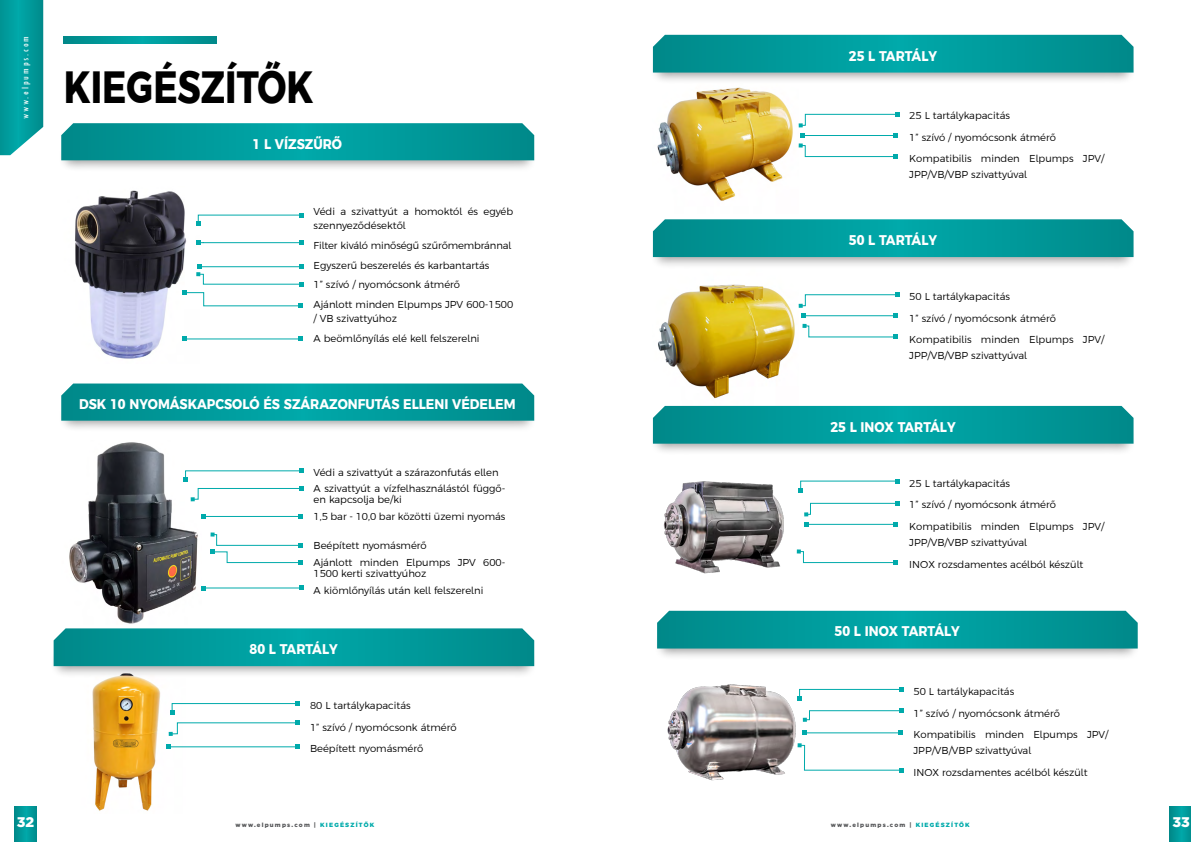
<style>
.page{position:relative;width:1191px;height:842px;background:#fff}
.page>*{position:absolute;margin:0;border:0;box-sizing:border-box;transform-origin:0 0}
.t1{font:700 45px "Argentum Sans";color:#000;scale:.8 1}
.t2{font:700 14px "Argentum Sans";color:#fff;scale:.9 1}
.t3{font:900 14px "Gotham";color:#fff}
.t4{font:300 10px/21.7px "Argentum Sans";color:#000}
.t5{font:condensed 10px "Tw Cen";letter-spacing:.2em;color:#fff}
.t6{font:900 6px "Gotham";letter-spacing:.2em;color:#58595b}
.s1{font-family:"Argentum Sans";font-weight:800;color:#00aaab}
</style>
<div class="page">
<img style="left:75px;top:190px;width:124px;height:169px">
<img style="left:69px;top:442px;width:133px;height:182px">
<img style="left:658px;top:284px;width:140px;height:122px">
<img style="left:667px;top:684px;width:136px;height:97px">
<img style="left:663px;top:481px;width:121px;height:93px">
<img style="left:657px;top:87px;width:136px;height:114px">
<img style="left:92px;top:677px;width:94px;height:134px">
<svg style="left:14px;top:806px;width:23px;height:36px"></svg>
<svg style="left:0;top:0;width:43px;height:155px;background:#11a1a2"></svg>
<div style="left:1169px;top:806px;width:22px;height:36px;background:linear-gradient(to right,#009596,#009fa0)"></div>
<div style="left:58px;top:142px;width:478px;height:30px;background:#000;opacity:.4"></div>
<svg style="left:61px;top:123px;width:473px;height:37px;background:#03999a"></svg>
<div style="left:58px;top:403px;width:478px;height:29px;background:#000;opacity:.4"></div>
<svg style="left:61px;top:383px;width:473px;height:38px;background:#079b9b"></svg>
<div style="left:649px;top:54px;width:486px;height:30px;background:#000;opacity:.4"></div>
<svg style="left:653px;top:35px;width:480px;height:38px;background:#04999a"></svg>
<div style="left:649px;top:239px;width:486px;height:29px;background:#000;opacity:.4"></div>
<svg style="left:653px;top:219px;width:480px;height:38px;background:#049a9b"></svg>
<div style="left:654px;top:630px;width:485px;height:30px;background:#000;opacity:.4"></div>
<svg style="left:657px;top:611px;width:480px;height:37px;background:#02999a"></svg>
<div style="left:649px;top:425px;width:486px;height:30px;background:#000;opacity:.4"></div>
<svg style="left:653px;top:406px;width:480px;height:38px;background:#03999a"></svg>
<div style="left:50px;top:648px;width:486px;height:29px;background:#000;opacity:.4"></div>
<svg style="left:54px;top:628px;width:480px;height:38px;background:#049a9b"></svg>
<svg style="left:64px;top:36px;width:153px;height:7px"></svg>
<svg style="left:196px;top:213px;width:108px;height:13px"></svg>
<hr style="left:198px;top:242px;width:103px;height:1px;background:#00aaab">
<svg style="left:299px;top:241px;width:4px;height:4px"></svg>
<svg style="left:196px;top:241px;width:4px;height:4px"></svg>
<svg style="left:182px;top:265px;width:122px;height:43px"></svg>
<hr style="left:184px;top:338px;width:116px;height:1px;background:#00aaab">
<svg style="left:298px;top:337px;width:4px;height:4px"></svg>
<svg style="left:182px;top:337px;width:4px;height:4px"></svg>
<svg style="left:183px;top:469px;width:121px;height:32px"></svg>
<hr style="left:204px;top:516px;width:96px;height:1px;background:#00aaab">
<svg style="left:298px;top:514px;width:4px;height:4px"></svg>
<svg style="left:202px;top:514px;width:4px;height:4px"></svg>
<svg style="left:210px;top:532px;width:92px;height:33px"></svg>
<hr style="left:204px;top:587px;width:97px;height:1px;background:#00aaab">
<svg style="left:299px;top:586px;width:4px;height:4px"></svg>
<svg style="left:202px;top:586px;width:4px;height:4px"></svg>
<svg style="left:798px;top:112px;width:101px;height:15px"></svg>
<hr style="left:802px;top:135px;width:93px;height:1px;background:#00aaab">
<svg style="left:893px;top:133px;width:4px;height:4px"></svg>
<svg style="left:800px;top:133px;width:4px;height:4px"></svg>
<svg style="left:798px;top:143px;width:99px;height:16px"></svg>
<svg style="left:798px;top:293px;width:101px;height:15px"></svg>
<hr style="left:803px;top:315px;width:93px;height:1px;background:#00aaab">
<svg style="left:894px;top:314px;width:4px;height:4px"></svg>
<svg style="left:801px;top:314px;width:4px;height:4px"></svg>
<svg style="left:802px;top:324px;width:96px;height:15px"></svg>
<svg style="left:797px;top:687px;width:106px;height:13px"></svg>
<svg style="left:803px;top:709px;width:100px;height:13px"></svg>
<hr style="left:805px;top:732px;width:95px;height:1px;background:#00aaab">
<svg style="left:898px;top:731px;width:4px;height:4px"></svg>
<svg style="left:803px;top:731px;width:4px;height:4px"></svg>
<svg style="left:797px;top:743px;width:106px;height:29px"></svg>
<svg style="left:798px;top:479px;width:101px;height:13px"></svg>
<svg style="left:804px;top:501px;width:95px;height:15px"></svg>
<hr style="left:806px;top:524px;width:89px;height:1px;background:#00aaab">
<svg style="left:893px;top:522px;width:4px;height:4px"></svg>
<svg style="left:804px;top:522px;width:4px;height:4px"></svg>
<svg style="left:796px;top:549px;width:101px;height:16px"></svg>
<svg style="left:170px;top:701px;width:130px;height:14px"></svg>
<svg style="left:169px;top:721px;width:131px;height:15px"></svg>
<hr style="left:168px;top:746px;width:130px;height:1px;background:#00aaab">
<svg style="left:296px;top:745px;width:4px;height:4px"></svg>
<svg style="left:166px;top:745px;width:4px;height:4px"></svg>
<p class="t5" style="left:19px;top:119px;width:85px;rotate:-90deg">www.elpumps.com</p>
<h2 class="t3" style="left:17px;top:814px;width:19px">32</h2>
<h1 class="t1" style="left:64px;top:51px;width:314px">KIEGÉSZÍTŐK</h1>
<h2 class="t2" style="left:252px;top:132px;width:101px">1 L VÍZSZŰRŐ</h2>
<p class="t4" style="left:313px;top:204px;width:201px;line-height:14px">Védi a szivattyút a homoktól és egyéb szennyeződésektől</p>
<p class="t4" style="left:313px;top:235px;width:201px;line-height:19.7px">Filter kiváló minőségű szűrőmembránnal Egyszerű beszerelés és karbantartás<br>1” szívó / nyomócsonk átmérő<br>Ajánlott minden Elpumps JPV 600-1500</p>
<p class="t4" style="left:313px;top:308px;width:167px;line-height:19.7px">/ VB szivattyúhoz<br>A beömlőnyílás elé kell felszerelni</p>
<h2 class="t2" style="left:79px;top:393px;width:486px">DSK 10 NYOMÁSKAPCSOLÓ ÉS SZÁRAZONFUTÁS ELLENI VÉDELEM</h2>
<p class="t4" style="left:313px;top:463px;width:193px;line-height:16.7px">Védi a szivattyút a szárazonfutás ellen<br>A szivattyút a vízfelhasználástól függő-</p>
<p class="t4" style="left:313px;top:491px;width:193px;line-height:16.7px">en kapcsolja be/ki<br>1,5 bar - 10,0 bar közötti üzemi nyomás</p>
<p class="t4" style="left:313px;top:537px;width:193px;line-height:16.7px">Beépített nyomásmérő<br>Ajánlott minden Elpumps JPV 600-</p>
<p class="t4" style="left:313px;top:564px;width:171px;line-height:16.7px">1500 kerti szivattyúhoz<br>A kiömlőnyílás után kell felszerelni</p>
<h2 class="t2" style="left:250px;top:638px;width:99px">80 L TARTÁLY</h2>
<p class="t4" style="left:310px;top:694px;width:148px">80 L tartálykapacitás<br>1” szívó / nyomócsonk átmérő<br>Beépített nyomásmérő</p>
<h2 class="t2" style="left:849px;top:44px;width:99px">25 L TARTÁLY</h2>
<p class="t4" style="left:909px;top:104px;width:196px">25 L tartálykapacitás<br>1” szívó / nyomócsonk átmérő<br>Kompatibilis minden Elpumps JPV/</p>
<p class="t4" style="left:909px;top:163px;width:119px">JPP/VB/VBP szivattyúval</p>
<h2 class="t2" style="left:849px;top:229px;width:99px">50 L TARTÁLY</h2>
<p class="t4" style="left:909px;top:285px;width:196px">50 L tartálykapacitás<br>1” szívó / nyomócsonk átmérő<br>Kompatibilis minden Elpumps JPV/</p>
<p class="t4" style="left:909px;top:344px;width:119px">JPP/VB/VBP szivattyúval</p>
<h2 class="t2" style="left:830px;top:415px;width:141px">25 L INOX TARTÁLY</h2>
<p class="t4" style="left:909px;top:471px;width:196px">25 L tartálykapacitás<br>1” szívó / nyomócsonk átmérő<br>Kompatibilis minden Elpumps JPV/</p>
<p class="t4" style="left:909px;top:531px;width:176px">JPP/VB/VBP szivattyúval<br>INOX rozsdamentes acélból készült</p>
<h2 class="t2" style="left:834px;top:620px;width:141px">50 L INOX TARTÁLY</h2>
<p class="t4" style="left:913px;top:680px;width:196px">50 L tartálykapacitás<br>1” szívó / nyomócsonk átmérő<br>Kompatibilis minden Elpumps JPV/</p>
<p class="t4" style="left:913px;top:739px;width:176px">JPP/VB/VBP szivattyúval<br>INOX rozsdamentes acélból készült</p>
<p class="t6" style="left:235px;top:821px;width:140px">www.elpumps.com | <span class="s1">KIEGÉSZÍTŐK</span></p>
<p class="t6" style="left:831px;top:821px;width:140px">www.elpumps.com | <span class="s1">KIEGÉSZÍTŐK</span></p>
<h2 class="t3" style="left:1172px;top:814px;width:19px">33</h2>
</div>
